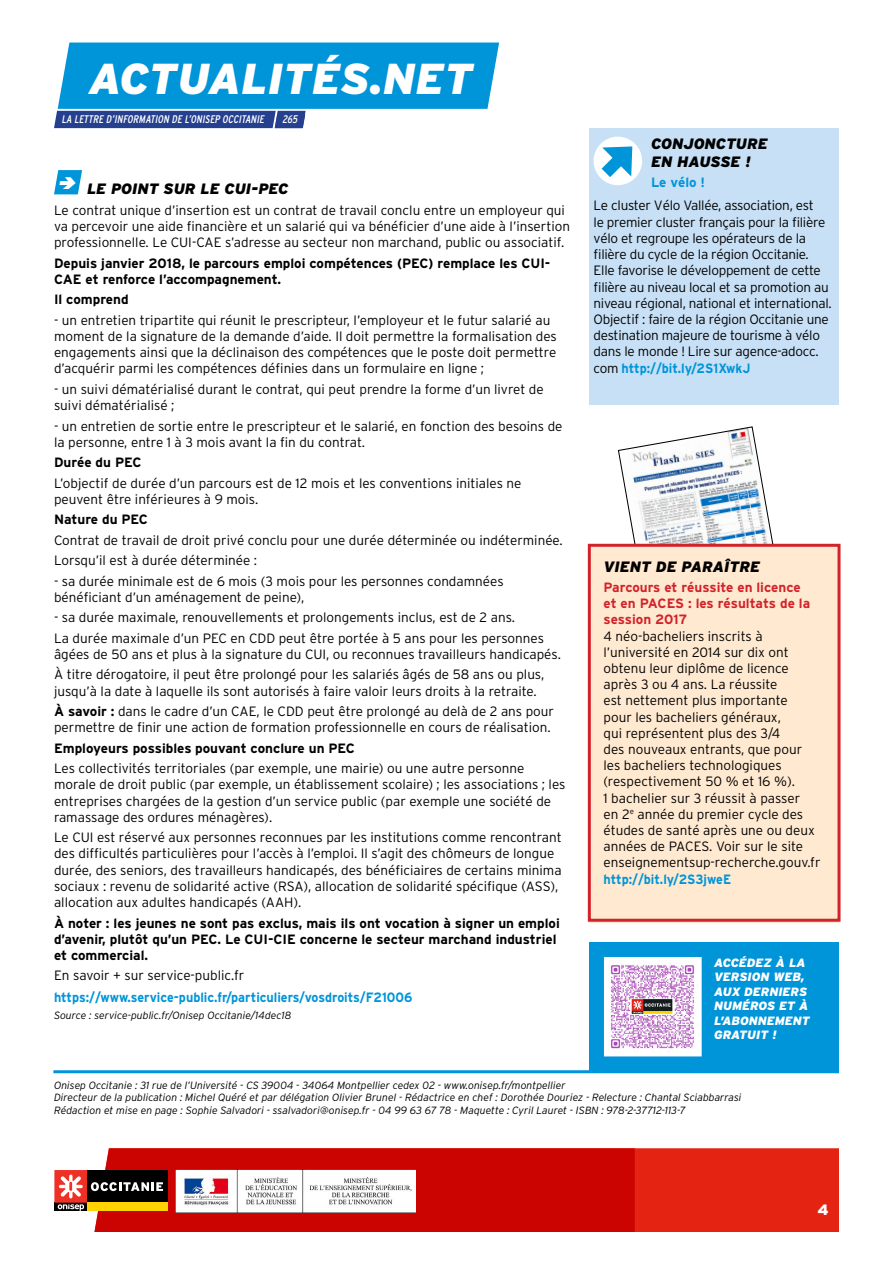
<style>
.page{position:relative;width:893px;height:1263px;background:#fff}
.page>*{position:absolute;margin:0;border:0;box-sizing:border-box;transform-origin:0 0}
.t1{font:italic 900 43.2px "Interstate";color:#fff}
.TITRE{font:italic 900 15px/18px "Interstate";color:#000}
.t2{font:900 15px "Interstate";color:#fff}
.TITRE-2{font:300 13.5px/16.2px "Interstate";color:#000}
.TEXTE_COURANT_COL{font:300 13.5px/16.2px "Interstate";color:#000}
.TEXTE_COURANT_COL-2{font:300 13.5px/16.2px "Interstate";letter-spacing:-.02em;color:#000}
.TITRE-3{font:700 13.5px/16.2px "Interstate";color:#000}
.TITRE-4{font:700 13.5px/21.6px "Interstate";color:#0094d9;scale:.93 1}
.CHAPO_COL{font:700 13.5px/16.2px "Interstate";color:#d2232a}
.CHAPO_COL-2{font:700 13.5px "Interstate";color:#0094d9}
.CHAPO_COL-3{font:italic 900 12px/14.4px "Interstate";color:#fff}
.t3{font:italic condensed 11.1px "Interstate";color:#fff}
.SOURCE{font:italic 300 10.5px/12.6px "Interstate";color:#000}
.s1{font-weight:700}
.s2{font-weight:300;color:#000}
.s3{font-weight:700;color:#0094d9}
</style>
<div class="page">
<svg style="left:54px;top:43px;width:445px;height:85px;background:#2799d5"></svg>
<hr style="left:53px;top:1070px;width:786px;height:3px;background:#0094d9">
<div style="left:589px;top:128px;width:250px;height:277px;background:#c7e0f5"></div>
<div style="left:594px;top:137px;width:48px;height:48px;background:#fff;border-radius:50%"></div>
<svg style="left:593px;top:139px;width:47px;height:46px"></svg>
<svg style="left:617px;top:426px;width:169px;height:118px"></svg>
<div style="left:589px;top:545px;width:250px;height:378px;background:#ffead1"></div>
<div style="left:589px;top:942px;width:250px;height:130px;background:#0094d9"></div>
<div style="left:588px;top:544px;width:252px;height:378px;border:3px solid #d2232a"></div>
<div style="left:605px;top:958px;width:96px;height:98px;background:#fff"></div>
<img style="left:610px;top:964px;width:88px;height:88px">
<div style="left:604px;top:957px;width:98px;height:99px;border:1px solid #fff"></div>
<svg style="left:94px;top:1148px;width:745px;height:84px;background:#d3120a"></svg>
<svg style="left:55px;top:1203px;width:32px;height:8px"></svg>
<div style="left:87px;top:1170px;width:81px;height:33px;background:#000"></div>
<div style="left:87px;top:1203px;width:81px;height:8px;background:#ffd400"></div>
<div style="left:55px;top:1170px;width:32px;height:33px;background:#ee3124"></div>
<svg style="left:59px;top:1174px;width:24px;height:24px"></svg>
<svg style="left:58px;top:1204px;width:26px;height:7px"></svg>
<svg style="left:91px;top:1182px;width:72px;height:9px"></svg>
<img style="left:175px;top:1170px;width:241px;height:42px">
<svg style="left:54px;top:170px;width:28px;height:24px"></svg>
<h1 class="t1" style="left:89px;top:53px;width:386px">ACTUALITÉS.NET</h1>
<p class="t3" style="left:62px;top:113px;width:206px">LA LETTRE D’INFORMATION DE L’ONISEP OCCITANIE</p>
<p class="t3" style="left:282px;top:113px;width:19px">265</p>
<p class="TITRE" style="left:87px;top:180px;width:203px">LE POINT SUR LE CUI-PEC</p>
<p class="TITRE-2" style="left:54px;top:202px;width:518px">Le contrat unique d’insertion est un contrat de travail conclu entre un employeur qui va percevoir une aide financière et un salarié qui va bénéficier d’une aide à l’insertion professionnelle. Le CUI-CAE s’adresse au secteur non marchand, public ou associatif.</p>
<p class="TITRE-3" style="left:54px;top:255px;width:498px">Depuis janvier 2018, le parcours emploi compétences (PEC) remplace les CUI-<br>CAE et renforce l’accompagnement.</p>
<p class="TITRE-3" style="left:54px;top:291px;width:76px">Il comprend</p>
<p class="TITRE-2" style="left:54px;top:312px;width:504px">- un entretien tripartite qui réunit le prescripteur, l’employeur et le futur salarié au moment de la signature de la demande d’aide. Il doit permettre la formalisation des engagements ainsi que la déclinaison des compétences que le poste doit permettre d’acquérir parmi les compétences définies dans un formulaire en ligne ;</p>
<p class="TITRE-2" style="left:54px;top:381px;width:491px">- un suivi dématérialisé durant le contrat, qui peut prendre la forme d’un livret de suivi dématérialisé ;</p>
<p class="TITRE-2" style="left:54px;top:418px;width:510px">- un entretien de sortie entre le prescripteur et le salarié, en fonction des besoins de la personne, entre 1 à 3 mois avant la fin du contrat.</p>
<p class="TITRE-3" style="left:54px;top:454px;width:89px">Durée du PEC</p>
<p class="TITRE-2" style="left:54px;top:475px;width:469px">L’objectif de durée d’un parcours est de 12 mois et les conventions initiales ne peuvent être inférieures à 9 mois.</p>
<p class="TITRE-3" style="left:54px;top:511px;width:96px">Nature du PEC</p>
<p class="TITRE-2" style="left:54px;top:532px;width:510px">Contrat de travail de droit privé conclu pour une durée déterminée ou indéterminée.</p>
<p class="TITRE-2" style="left:54px;top:552px;width:205px">Lorsqu’il est à durée déterminée :</p>
<p class="TITRE-2" style="left:54px;top:573px;width:451px">- sa durée minimale est de 6 mois (3 mois pour les personnes condamnées bénéficiant d’un aménagement de peine),</p>
<p class="TITRE-2" style="left:54px;top:609px;width:463px">- sa durée maximale, renouvellements et prolongements inclus, est de 2 ans.</p>
<p class="TITRE-2" style="left:54px;top:630px;width:508px">La durée maximale d’un PEC en CDD peut être portée à 5 ans pour les personnes âgées de 50 ans et plus à la signature du CUI, ou reconnues travailleurs handicapés.</p>
<p class="TITRE-2" style="left:54px;top:666px;width:492px">À titre dérogatoire, il peut être prolongé pour les salariés âgés de 58 ans ou plus, jusqu’à la date à laquelle ils sont autorisés à faire valoir leurs droits à la retraite.</p>
<p class="TITRE-2" style="left:54px;top:703px;width:502px"><span class="s1">À savoir :</span> dans le cadre d’un CAE, le CDD peut être prolongé au delà de 2 ans pour permettre de finir une action de formation professionnelle en cours de réalisation.</p>
<p class="TITRE-3" style="left:54px;top:740px;width:302px">Employeurs possibles pouvant conclure un PEC</p>
<p class="TITRE-2" style="left:54px;top:760px;width:513px">Les collectivités territoriales (par exemple, une mairie) ou une autre personne morale de droit public (par exemple, un établissement scolaire) ; les associations ; les entreprises chargées de la gestion d’un service public (par exemple une société de ramassage des ordures ménagères).</p>
<p class="TITRE-2" style="left:54px;top:829px;width:509px">Le CUI est réservé aux personnes reconnues par les institutions comme rencontrant des difficultés particulières pour l’accès à l’emploi. Il s’agit des chômeurs de longue durée, des seniors, des travailleurs handicapés, des bénéficiaires de certains minima sociaux : revenu de solidarité active (RSA), allocation de solidarité spécifique (ASS), allocation aux adultes handicapés (AAH).</p>
<p class="TITRE-3" style="left:54px;top:914px;width:507px">À noter : les jeunes ne sont pas exclus, mais ils ont vocation à signer un emploi d’avenir, plutôt qu’un PEC. Le CUI-CIE concerne le secteur marchand industriel et commercial.</p>
<p class="TITRE-4" style="left:54px;top:965px;width:387px"><span class="s2">En savoir + sur service-public.fr </span>https://www.service-public.fr/particuliers/vosdroits/F21006</p>
<p class="SOURCE" style="left:54px;top:1009px;width:239px">Source : service-public.fr/Onisep Occitanie/14dec18</p>
<p class="TITRE" style="left:651px;top:134px;width:118px">CONJONCTURE<br>EN HAUSSE !</p>
<p class="CHAPO_COL-2" style="left:651px;top:174px;width:56px">Le vélo !</p>
<p class="TEXTE_COURANT_COL-2" style="left:594px;top:198px;width:240px">Le cluster Vélo Vallée, association, est<br>le premier cluster français pour la filière vélo et regroupe les opérateurs de la filière du cycle de la région Occitanie.<br>Elle favorise le développement de cette filière au niveau local et sa promotion au niveau régional, national et international.<br>Objectif : faire de la région Occitanie une destination majeure de tourisme à vélo dans le monde ! Lire sur agence-adocc. com <span class="s3">http://bit.ly/2S1XwkJ</span></p>
<p class="TITRE" style="left:604px;top:557px;width:158px">VIENT DE PARAÎTRE</p>
<p class="CHAPO_COL" style="left:604px;top:579px;width:208px">Parcours et réussite en licence et en PACES : les résultats de la session 2017</p>
<p class="TEXTE_COURANT_COL" style="left:604px;top:628px;width:218px">4 néo-bacheliers inscrits à l’université en 2014 sur dix ont obtenu leur diplôme de licence après 3 ou 4 ans. La réussite<br>est nettement plus importante<br>pour les bacheliers généraux,<br>qui représentent plus des 3/4<br>des nouveaux entrants, que pour les bacheliers technologiques (respectivement 50 % et 16 %).<br>1 bachelier sur 3 réussit à passer<br>en 2<sup>e</sup> année du premier cycle des études de santé après une ou deux années de PACES. Voir sur le site enseignementsup-recherche.gouv.fr <span class="s3">http://bit.ly/2S3jweE</span></p>
<p class="CHAPO_COL-3" style="left:714px;top:955px;width:97px">ACCÉDEZ À LA<br>VERSION WEB,<br>AUX DERNIERS<br>NUMÉROS ET À<br>L’ABONNEMENT<br>GRATUIT !</p>
<p class="SOURCE" style="left:54px;top:1078px;width:689px">Onisep Occitanie : 31 rue de l’Université - CS 39004 - 34064 Montpellier cedex 02 - www.onisep.fr/montpellier<br>Directeur de la publication : Michel Quéré et par délégation Olivier Brunel - Rédactrice en chef : Dorothée Douriez - Relecture : Chantal Sciabbarrasi<br>Rédaction et mise en page : Sophie Salvadori - ssalvadori@onisep.fr - 04 99 63 67 78 - Maquette : Cyril Lauret - ISBN : 978-2-37712-113-7</p>
<p class="t2" style="left:817px;top:1200px;width:13px">4</p>
</div>
